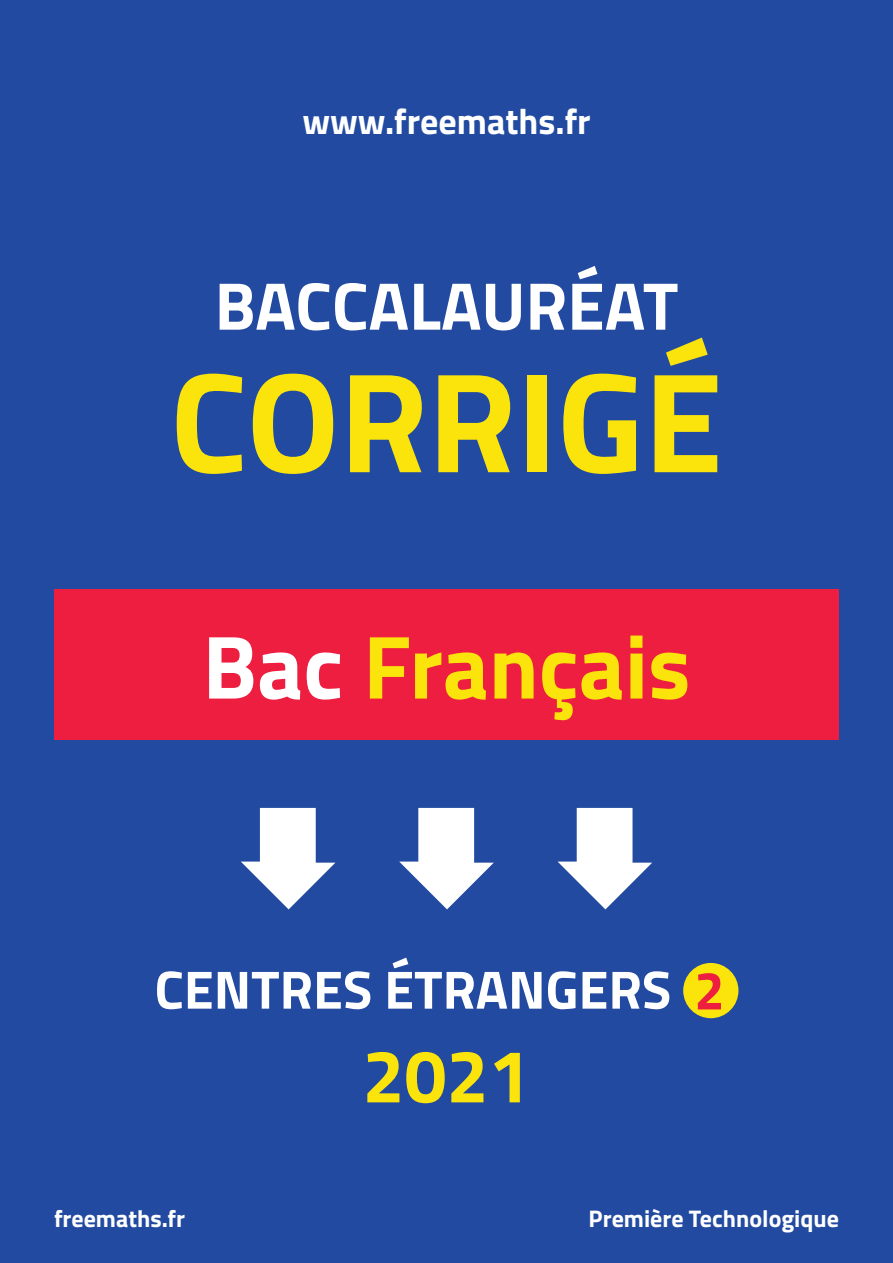
<style>
.page{position:relative;width:893px;height:1263px;background:#214aa0}
.page>*{position:absolute;margin:0;border:0;box-sizing:border-box;transform-origin:0 0}
.t1{font:700 142.5px "Titillium";color:#fbe30c}
.t2{font:700 90px "Titillium";color:#fbe30c}
.t3{font:700 75px "Titillium";color:#fbe30c}
.t4{font:700 67.5px "Titillium";color:#fff}
.t5{font:700 54px "Titillium";color:#fff}
.t6{font:700 36px "Titillium";color:#fff}
.t7{font:700 24px "Titillium";color:#fff}
.s1{color:#fff}
.s2{color:#ed1e40}
</style>
<div class="page">
<svg style="left:241px;top:808px;width:94px;height:101px"></svg>
<svg style="left:399px;top:808px;width:95px;height:101px"></svg>
<svg style="left:558px;top:808px;width:94px;height:101px"></svg>
<div style="left:54px;top:589px;width:785px;height:151px;background:#ed1e40"></div>
<div style="left:683px;top:963px;width:55px;height:55px;background:#fbe30c;border-radius:50%"></div>
<h3 class="t6" style="left:302px;top:94px;width:290px">www.freemaths.fr</h3>
<h3 class="t4" style="left:215px;top:254px;width:465px">BACCALAURÉAT</h3>
<h1 class="t1" style="left:170px;top:313px;width:554px">CORRIGÉ</h1>
<h2 class="t2" style="left:202px;top:598px;width:490px"><span class="s1">Bac</span> Français</h2>
<p class="t5" style="left:154px;top:948px;width:572px">CENTRES ÉTRANGERS <span class="s2">2</span></p>
<h3 class="t3" style="left:362px;top:1019px;width:169px">2021</h3>
<p class="t7" style="left:54px;top:1200px;width:133px">freemaths.fr</p>
<p class="t7" style="left:589px;top:1200px;width:252px">Première Technologique</p>
</div>
